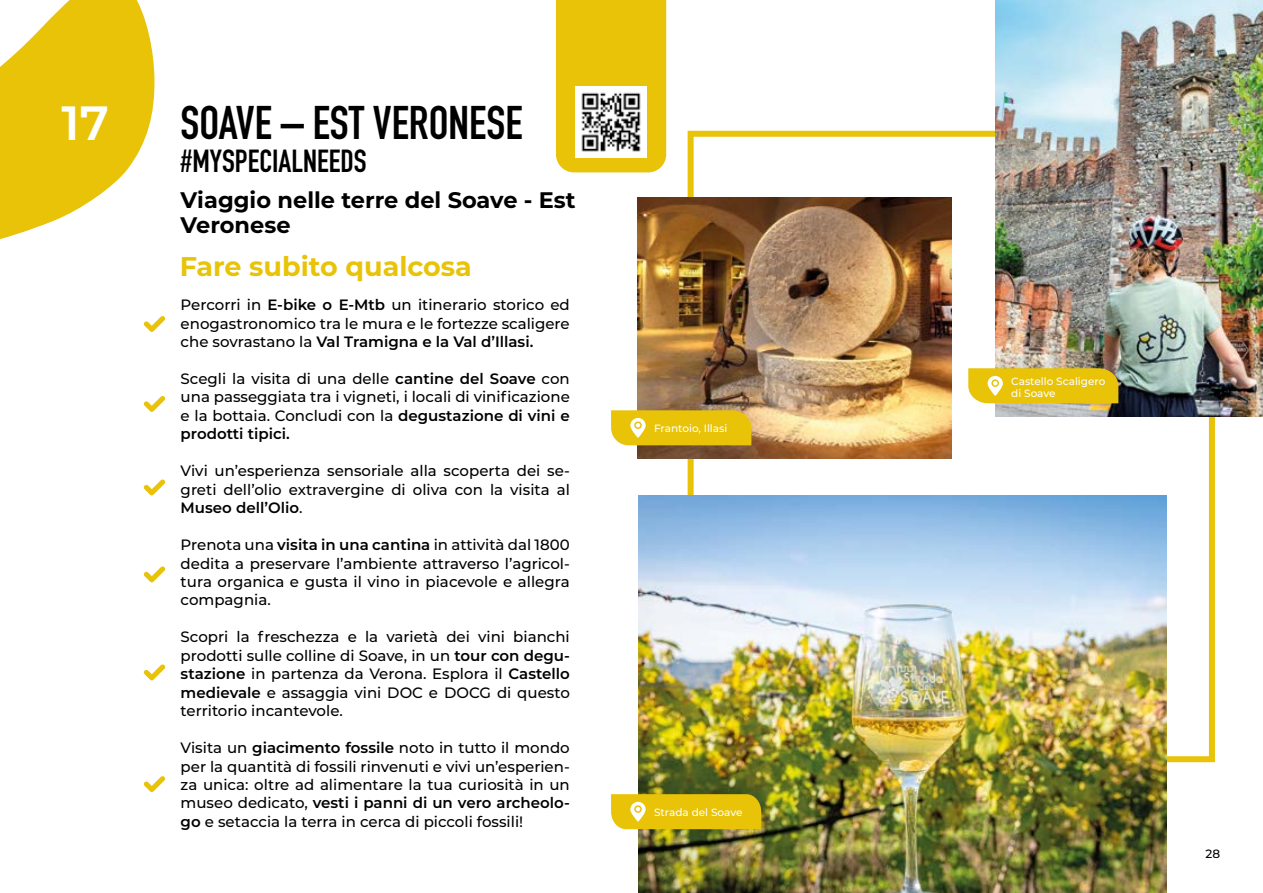
<style>
.page{position:relative;width:1263px;height:893px;background:#fff}
.page>*{position:absolute;margin:0;border:0;box-sizing:border-box;transform-origin:0 0}
.t1{font:600 48px "Montserrat";color:#fff}
.t2{font:700 46.5px "DIN Condensed";color:#000}
.t3{font:700 31.5px "DIN Condensed";color:#000}
.t4{font:700 27px "Montserrat";color:#e8c308}
.t5{font:700 22.5px/25.5px "Montserrat";color:#000}
.t6{font:500 15px/18.5px "Montserrat";color:#000;text-align:justify}
.t7{font:500 12px "Montserrat";color:#000}
.t8{font:500 10.5px/12px "Montserrat";color:#fff}
.s1{font-weight:600}
</style>
<div class="page">
<svg style="left:0;top:0;width:155px;height:239px"></svg>
<svg style="left:144px;top:316px;width:21px;height:16px"></svg>
<svg style="left:144px;top:396px;width:21px;height:16px"></svg>
<svg style="left:144px;top:479px;width:21px;height:16px"></svg>
<svg style="left:144px;top:566px;width:21px;height:16px"></svg>
<svg style="left:144px;top:664px;width:21px;height:16px"></svg>
<svg style="left:144px;top:776px;width:21px;height:16px"></svg>
<img style="left:996px;top:0;width:267px;height:416px">
<svg style="left:968px;top:368px;width:150px;height:35px;background:#e7c416"></svg>
<img style="left:637px;top:198px;width:314px;height:260px">
<svg style="left:611px;top:410px;width:140px;height:35px;background:#e8c516"></svg>
<img style="left:639px;top:495px;width:527px;height:398px">
<svg style="left:611px;top:794px;width:150px;height:35px;background:#e6c413"></svg>
<div style="left:556px;top:0;width:110px;height:172px;background:#e8c308"></div>
<img style="left:576px;top:87px;width:70px;height:71px">
<h1 class="t1" style="left:62px;top:89px;width:49px">17</h1>
<h2 class="t2" style="left:181px;top:92px;width:343px">SOAVE – EST VERONESE</h2>
<h3 class="t3" style="left:181px;top:140px;width:187px">#MYSPECIALNEEDS</h3>
<h3 class="t5" style="left:181px;top:186px;width:397px">Viaggio nelle terre del Soave - Est<br>Veronese</h3>
<h3 class="t4" style="left:180px;top:247px;width:294px">Fare subito qualcosa</h3>
<p class="t6" style="left:181px;top:295px;width:391px">Percorri in <span class="s1">E-bike o E-Mtb</span> un itinerario storico ed enogastronomico tra le mura e le fortezze scaligere che sovrastano la <span class="s1">Val Tramigna e la Val d’Illasi.</span></p>
<p class="t6" style="left:181px;top:369px;width:391px">Scegli la visita di una delle <span class="s1">cantine del Soave</span> con una passeggiata tra i vigneti, i locali di vinificazione e la bottaia. Concludi con la <span class="s1">degustazione di vini e prodotti tipici.</span></p>
<p class="t6" style="left:181px;top:461px;width:391px">Vivi un’esperienza sensoriale alla scoperta dei se&shy;greti dell’olio extravergine di oliva con la visita al <span class="s1">Museo dell’Olio</span>.</p>
<p class="t6" style="left:181px;top:535px;width:391px">Prenota una <span class="s1">visita in una cantina</span> in attività dal 1800 dedita a preservare l’ambiente attraverso l’agricol&shy;tura organica e gusta il vino in piacevole e allegra compagnia.</p>
<p class="t6" style="left:181px;top:627px;width:391px">Scopri la freschezza e la varietà dei vini bianchi prodotti sulle colline di Soave, in un <span class="s1">tour con degu&shy;stazione</span> in partenza da Verona. Esplora il <span class="s1">Castello medievale</span> e assaggia vini DOC e DOCG di questo territorio incantevole.</p>
<p class="t6" style="left:181px;top:738px;width:391px">Visita un <span class="s1">giacimento fossile</span> noto in tutto il mondo per la quantità di fossili rinvenuti e vivi un’esperien&shy;za unica: oltre ad alimentare la tua curiosità in un museo dedicato, <span class="s1">vesti i panni di un vero archeolo&shy;go</span> e setaccia la terra in cerca di piccoli fossili!</p>
<p class="t8" style="left:654px;top:422px;width:75px">Frantoio, Illasi</p>
<p class="t8" style="left:654px;top:805px;width:90px">Strada del Soave</p>
<p class="t8" style="left:1011px;top:374px;width:96px">Castello Scaligero di Soave</p>
<p class="t7" style="left:1205px;top:845px;width:16px">28</p>
</div>
